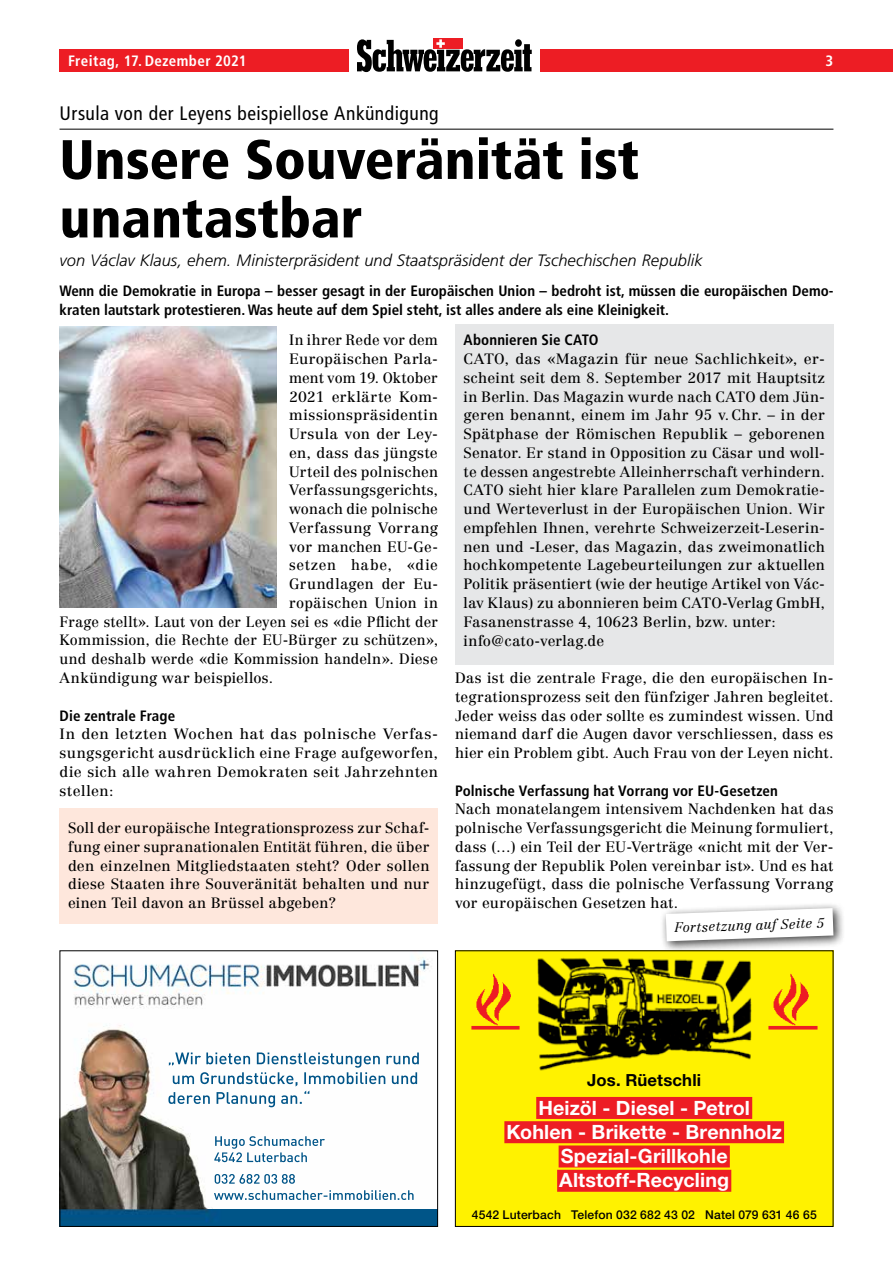
<style>
.page{position:relative;width:893px;height:1263px;background:#fff}
.page>*{position:absolute;margin:0;border:0;box-sizing:border-box;transform-origin:0 0}
.t1{font:900 condensed 55.5px/58.5px "Frutiger";color:#000}
.t2{font:700 19.65px/24.3px "Helvetica Neue";letter-spacing:.005em;color:#fff;text-align:center}
.t3{font:condensed 19.5px "Frutiger";letter-spacing:.025em;color:#000}
.t4{font:700 16.65px "Helvetica Neue";letter-spacing:.005em;color:#000}
.t5{font:italic 300 16.5px "Frutiger";letter-spacing:.005em;color:#000}
.t6{font:700 condensed 15px/18.8px "Frutiger";color:#000}
.t7{font:700 condensed 15px "Frutiger";letter-spacing:.025em;color:#fff}
.t8{font:14.7px/18.8px "Centennial CE";letter-spacing:.015em;color:#000;text-align:justify}
.t9{font:14.7px/18.8px "Centennial CE";letter-spacing:.015em;color:#000;text-align:justify;scale:1.04 1}
.t10{font:14.7px "Centennial CE";letter-spacing:.05em;color:#000}
.t11{font:italic 300 13.5px "Centennial CE";color:#000}
.t12{font:500 12.15px "Helvetica Neue";letter-spacing:.015em;color:#000}
</style>
<div class="page">
<div style="left:540px;top:50px;width:353px;height:22px;background:#ed1d24"></div>
<div style="left:60px;top:50px;width:289px;height:22px;background:#ed1d24"></div>
<div style="left:434px;top:38px;width:29px;height:11px;background:#ed1d24"></div>
<svg style="left:357px;top:39px;width:175px;height:33px"></svg>
<hr style="left:60px;top:129px;width:773px;height:1px;background:#000">
<img style="left:60px;top:327px;width:216px;height:281px">
<div style="left:60px;top:808px;width:378px;height:115px;background:#fee7dc"></div>
<div style="left:455px;top:324px;width:378px;height:340px;background:#e6e7e8"></div>
<div style="left:660px;top:902px;width:186px;height:51px;background:#000;opacity:.75"></div>
<svg style="left:666px;top:908px;width:167px;height:33px"></svg>
<img style="left:62px;top:956px;width:370px;height:253px">
<div style="left:62px;top:1209px;width:374px;height:16px;background:#058"></div>
<img style="left:175px;top:1052px;width:244px;height:12px">
<img style="left:215px;top:1136px;width:110px;height:10px">
<div style="left:60px;top:950px;width:378px;height:277px;border:1px solid #000"></div>
<div style="left:455px;top:950px;width:378px;height:277px;background:#fff200"></div>
<img style="left:537px;top:958px;width:215px;height:113px">
<div style="left:536px;top:1097px;width:216px;height:22px;background:#ed1d24"></div>
<div style="left:504px;top:1121px;width:280px;height:22px;background:#ed1d24"></div>
<div style="left:559px;top:1145px;width:171px;height:22px;background:#ed1d24"></div>
<div style="left:557px;top:1170px;width:174px;height:22px;background:#ed1d24"></div>
<img style="left:471px;top:973px;width:49px;height:57px">
<img style="left:768px;top:973px;width:50px;height:57px">
<div style="left:455px;top:950px;width:378px;height:277px;border:1px solid #000"></div>
<p class="t7" style="left:68px;top:52px;width:180px">Freitag, 17. Dezember 2021</p>
<p class="t7" style="left:826px;top:52px;width:9px">3</p>
<h3 class="t3" style="left:60px;top:102px;width:381px">Ursula von der Leyens beispiellose Ankündigung</h3>
<h1 class="t1" style="left:60px;top:130px;width:581px">Unsere Souveränität ist unantastbar</h1>
<p class="t5" style="left:60px;top:251px;width:645px">von Václav Klaus, ehem. Ministerpräsident und Staatspräsident der Tschechischen Republik</p>
<p class="t6" style="left:60px;top:282px;width:775px">Wenn die Demokratie in Europa – besser gesagt in der Europäischen Union – bedroht ist, müssen die europäischen Demo&shy;kraten lautstark protestieren. Was heute auf dem Spiel steht, ist alles andere als eine Kleinigkeit.</p>
<p class="t8" style="left:289px;top:331px;width:150px">In ihrer Rede vor dem</p>
<p class="t8" style="left:289px;top:350px;width:150px">Europäischen Parla-</p>
<p class="t8" style="left:289px;top:368px;width:150px">ment vom 19. Oktober</p>
<p class="t8" style="left:289px;top:387px;width:150px">2021 erklärte Kom-</p>
<p class="t8" style="left:289px;top:406px;width:150px">missionspräsidentin</p>
<p class="t8" style="left:289px;top:425px;width:150px">Ursula von der Ley-</p>
<p class="t8" style="left:289px;top:443px;width:150px">en, dass das jüngste</p>
<p class="t8" style="left:289px;top:462px;width:150px">Urteil des polnischen</p>
<p class="t8" style="left:289px;top:481px;width:150px">Verfassungsgerichts,</p>
<p class="t8" style="left:289px;top:500px;width:150px">wonach die polnische</p>
<p class="t8" style="left:289px;top:518px;width:150px">Verfassung Vorrang</p>
<p class="t8" style="left:289px;top:537px;width:150px">vor manchen EU-Ge-</p>
<p class="t10" style="left:289px;top:556px;width:150px">setzen habe, «die</p>
<p class="t8" style="left:289px;top:575px;width:150px">Grundlagen der Eu-</p>
<p class="t8" style="left:289px;top:593px;width:150px">ropäischen Union in</p>
<p class="t8" style="left:60px;top:612px;width:380px">Frage stellt». Laut von der Leyen sei es «die Pflicht der</p>
<p class="t8" style="left:60px;top:631px;width:380px">Kommission, die Rechte der EU-Bürger zu schützen»,</p>
<p class="t8" style="left:60px;top:650px;width:380px">und deshalb werde «die Kommission handeln». Diese</p>
<p class="t8" style="left:60px;top:668px;width:215px">Ankündigung war beispiellos.</p>
<p class="t6" style="left:60px;top:706px;width:117px">Die zentrale Frage</p>
<p class="t9" style="left:60px;top:725px;width:365px">In den letzten Wochen hat das polnische Verfas&shy;sungsgericht ausdrücklich eine Frage aufgeworfen, die sich alle wahren Demokraten seit Jahrzehnten stellen:</p>
<p class="t8" style="left:68px;top:818px;width:363px">Soll der europäische Integrationsprozess zur Schaf&shy;fung einer supranationalen Entität führen, die über den einzelnen Mitgliedstaaten steht? Oder sollen diese Staaten ihre Souveränität behalten und nur einen Teil davon an Brüssel abgeben?</p>
<p class="t6" style="left:463px;top:331px;width:137px">Abonnieren Sie CATO</p>
<p class="t8" style="left:463px;top:350px;width:363px;text-align:left">CATO, das «Magazin für neue Sachlichkeit», er&shy;scheint seit dem 8. September 2017 mit Hauptsitz in Berlin. Das Magazin wurde nach CATO dem Jün&shy;geren benannt, einem im Jahr 95 v.Chr. – in der Spätphase der Römischen Republik – geborenen Senator. Er stand in Opposition zu Cäsar und woll&shy;te dessen angestrebte Alleinherrschaft verhindern.<br>CATO sieht hier klare Parallelen zum Demokratie&shy;und Werteverlust in der Europäischen Union. Wir empfehlen Ihnen, verehrte Schweizerzeit-Leserin&shy;nen und -Leser, das Magazin, das zweimonatlich hochkompetente Lagebeurteilungen zur aktuellen Politik präsentiert (wie der heutige Artikel von Vác&shy;lav Klaus) zu abonnieren beim CATO-Verlag GmbH, Fasanenstrasse 4, 10623 Berlin, bzw. unter: info@cato-verlag.de</p>
<p class="t8" style="left:455px;top:668px;width:380px">Das ist die zentrale Frage, die den europäischen In&shy;tegrationsprozess seit den fünfziger Jahren begleitet.<br>Jeder weiss das oder sollte es zumindest wissen. Und niemand darf die Augen davor verschliessen, dass es hier ein Problem gibt. Auch Frau von der Leyen nicht.</p>
<p class="t6" style="left:455px;top:781px;width:325px">Polnische Verfassung hat Vorrang vor EU-Gesetzen</p>
<p class="t8" style="left:455px;top:800px;width:380px">Nach monatelangem intensivem Nachdenken hat das polnische Verfassungsgericht die Meinung formuliert, dass (…) ein Teil der EU-Verträge «nicht mit der Ver&shy;fassung der Republik Polen vereinbar ist». Und es hat hinzugefügt, dass die polnische Verfassung Vorrang vor europäischen Gesetzen hat.</p>
<p class="t11" style="left:674px;top:919px;width:151px;rotate:-2deg">Fortsetzung auf Seite 5</p>
<p class="t4" style="left:587px;top:1069px;width:115px">Jos. Rüetschli</p>
<h2 class="t2" style="left:507px;top:1095px;width:277px">Heizöl - Diesel - Petrol<br>Kohlen - Brikette - Brennholz<br>Spezial-Grillkohle<br>Altstoff-Recycling</h2>
<p class="t12" style="left:472px;top:1207px;width:347px">4542 Luterbach Telefon 032 682 43 02 Natel 079 631 46 65</p>
</div>
